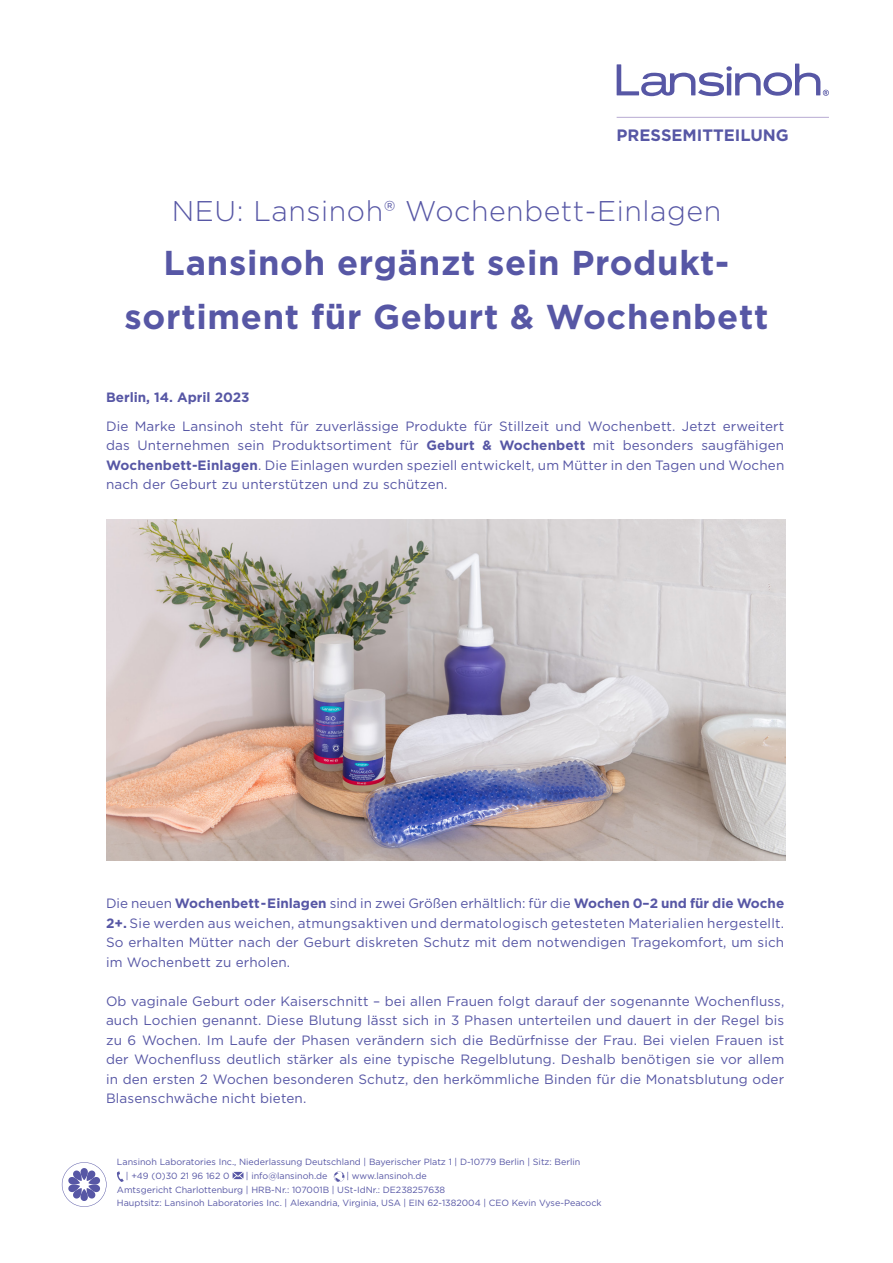
<style>
.page{position:relative;width:893px;height:1263px;background:#fff}
.page>*{position:absolute;margin:0;border:0;box-sizing:border-box;transform-origin:0 0}
.t1{font:700 34.5px "Gotham";letter-spacing:.02em;color:#5757a5}
.t2{font:300 28.5px "Gotham";letter-spacing:.02em;color:#5757a5}
.t3{font:700 16.5px "Gotham";color:#5757a5}
.t4{font:13.5px/19.5px "Gotham";letter-spacing:.01em;color:#5757a5;text-align:justify}
.t5{font:700 13.5px "Gotham";color:#5757a5}
.t6{font:9px "Gotham";color:#5757a5}
.s1{font-weight:700}
</style>
<div class="page">
<svg style="left:617px;top:64px;width:212px;height:32px"></svg>
<hr style="left:617px;top:117px;width:212px;height:1px;background:#bfb3d7">
<svg style="left:62px;top:1162px;width:45px;height:45px"></svg>
<svg style="left:117px;top:1171px;width:7px;height:11px"></svg>
<svg style="left:233px;top:1172px;width:10px;height:7px"></svg>
<svg style="left:334px;top:1171px;width:10px;height:11px"></svg>
<img style="left:106px;top:520px;width:680px;height:340px">
<p class="t3" style="left:617px;top:124px;width:174px">PRESSEMITTEILUNG</p>
<p class="t2" style="left:172px;top:193px;width:551px">NEU: Lansinoh® Wochenbett-Einlagen</p>
<p class="t1" style="left:164px;top:240px;width:567px">Lansinoh ergänzt sein Produkt-</p>
<p class="t1" style="left:125px;top:294px;width:645px">sortiment für Geburt &amp; Wochenbett</p>
<p class="t5" style="left:106px;top:388px;width:145px">Berlin, 14. April 2023</p>
<p class="t4" style="left:106px;top:416px;width:680px">Die Marke Lansinoh steht für zuverlässige Produkte für Stillzeit und Wochenbett. Jetzt erweitert das Unternehmen sein Produktsortiment für <span class="s1">Geburt &amp; Wochenbett</span> mit besonders saugfähigen <span class="s1">Wochenbett-Einlagen</span>. Die Einlagen wurden speziell entwickelt, um Mütter in den Tagen und Wochen nach der Geburt zu unterstützen und zu schützen.</p>
<p class="t4" style="left:106px;top:893px;width:680px">Die neuen <span class="s1">Wochenbett-Einlagen</span> sind in zwei Größen erhältlich: für die <span class="s1">Wochen 0–2 und für die Woche 2+.</span> Sie werden aus weichen, atmungsaktiven und dermatologisch getesteten Materialien hergestellt.<br>So erhalten Mütter nach der Geburt diskreten Schutz mit dem notwendigen Tragekomfort, um sich im Wochenbett zu erholen.</p>
<p class="t4" style="left:106px;top:991px;width:680px">Ob vaginale Geburt oder Kaiserschnitt – bei allen Frauen folgt darauf der sogenannte Wochenfluss, auch Lochien genannt. Diese Blutung lässt sich in 3 Phasen unterteilen und dauert in der Regel bis zu 6 Wochen. Im Laufe der Phasen verändern sich die Bedürfnisse der Frau. Bei vielen Frauen ist der Wochenfluss deutlich stärker als eine typische Regelblutung. Deshalb benötigen sie vor allem in den ersten 2 Wochen besonderen Schutz, den herkömmliche Binden für die Monatsblutung oder Blasenschwäche nicht bieten.</p>
<p class="t6" style="left:117px;top:1156px;width:465px">Lansinoh Laboratories Inc., Niederlassung Deutschland | Bayerischer Platz 1 | D-10779 Berlin | Sitz: Berlin</p>
<p class="t6" style="left:126px;top:1170px;width:105px">| +49 (0)30 21 96 162 0</p>
<p class="t6" style="left:246px;top:1170px;width:83px">| info@lansinoh.de</p>
<p class="t6" style="left:346px;top:1170px;width:82px">| www.lansinoh.de</p>
<p class="t6" style="left:117px;top:1183px;width:330px">Amtsgericht Charlottenburg | HRB-Nr.: 107001B | USt-IdNr.: DE238257638</p>
<p class="t6" style="left:117px;top:1197px;width:486px">Hauptsitz: Lansinoh Laboratories Inc. | Alexandria, Virginia, USA | EIN 62-1382004 | CEO Kevin Vyse-Peacock</p>
</div>
